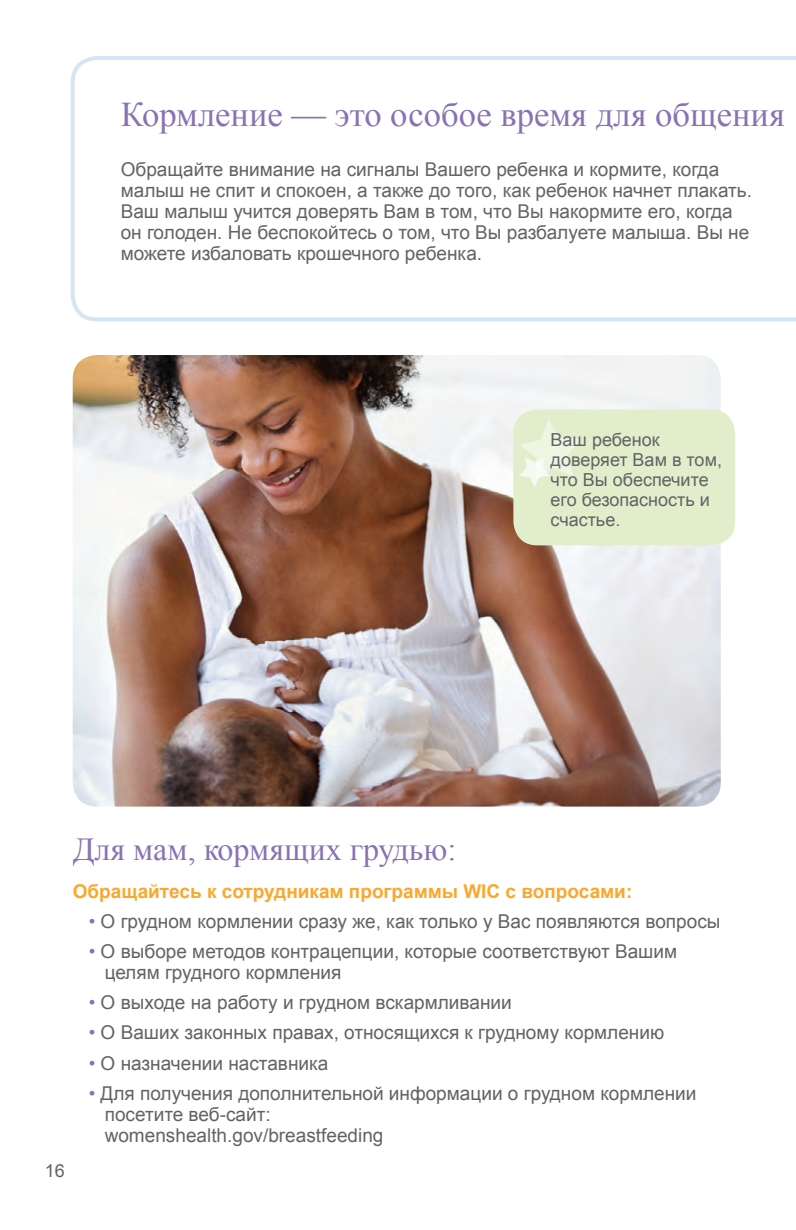
<style>
.page{position:relative;width:796px;height:1230px;background:#fff}
.page>*{position:absolute;margin:0;border:0;box-sizing:border-box;transform-origin:0 0}
.t1{font:34.6px "Times New Roman";color:#8972b3}
.t2{font:32px "Times New Roman";color:#8972b3}
.t3{font:19px/21px "Arial";color:#636366}
.t4{font:700 19px "Arial";color:#faa82c}
.t5{font:18px/20px "Arial";color:#636366}
.s1{color:#8972b3}
</style>
<div class="page">
<svg style="left:71px;top:56px;width:725px;height:265px"></svg>
<img style="left:73px;top:355px;width:648px;height:451px">
<div style="left:513px;top:409px;width:222px;height:136px;background:#e2eecb;border-radius:24px"></div>
<svg style="left:519px;top:420px;width:62px;height:67px"></svg>
<h1 class="t1" style="left:121px;top:91px;width:666px">Кормление — это особое время для общения</h1>
<p class="t3" style="left:121px;top:158px;width:633px">Обращайте внимание на сигналы Вашего ребенка и кормите, когда малыш не спит и спокоен, а также до того, как ребенок начнет плакать.<br>Ваш малыш учится доверять Вам в том, что Вы накормите его, когда он голоден. Не беспокойтесь о том, что Вы разбалуете малыша. Вы не можете избаловать крошечного ребенка.</p>
<p class="t5" style="left:551px;top:430px;width:173px">Ваш ребенок доверяет Вам в том, что Вы обеспечите его безопасность и счастье.</p>
<p class="t5" style="left:45px;top:1160px;width:22px">16</p>
<h2 class="t2" style="left:73px;top:827px;width:385px">Для мам, кормящих грудью:</h2>
<p class="t4" style="left:73px;top:879px;width:561px">Обращайтесь к сотрудникам программы WIC с вопросами:</p>
<p class="t3" style="left:89px;top:911px;width:633px"><span class="s1">•</span> О грудном кормлении сразу же, как только у Вас появляются вопросы</p>
<p class="t3" style="left:105px;top:941px;width:574px;text-indent:-16px"><span class="s1">•</span> О выборе методов контрацепции, которые соответствуют Вашим целям грудного кормления</p>
<p class="t3" style="left:89px;top:992px;width:425px"><span class="s1">•</span> О выходе на работу и грудном вскармливании</p>
<p class="t3" style="left:89px;top:1022px;width:577px"><span class="s1">•</span> О Ваших законных правах, относящихся к грудному кормлению</p>
<p class="t3" style="left:89px;top:1052px;width:241px"><span class="s1">•</span> О назначении наставника</p>
<p class="t3" style="left:105px;top:1082px;width:593px;text-indent:-16px"><span class="s1">•</span> Для получения дополнительной информации о грудном кормлении посетите веб-сайт:<br>womenshealth.gov/breastfeeding</p>
</div>
